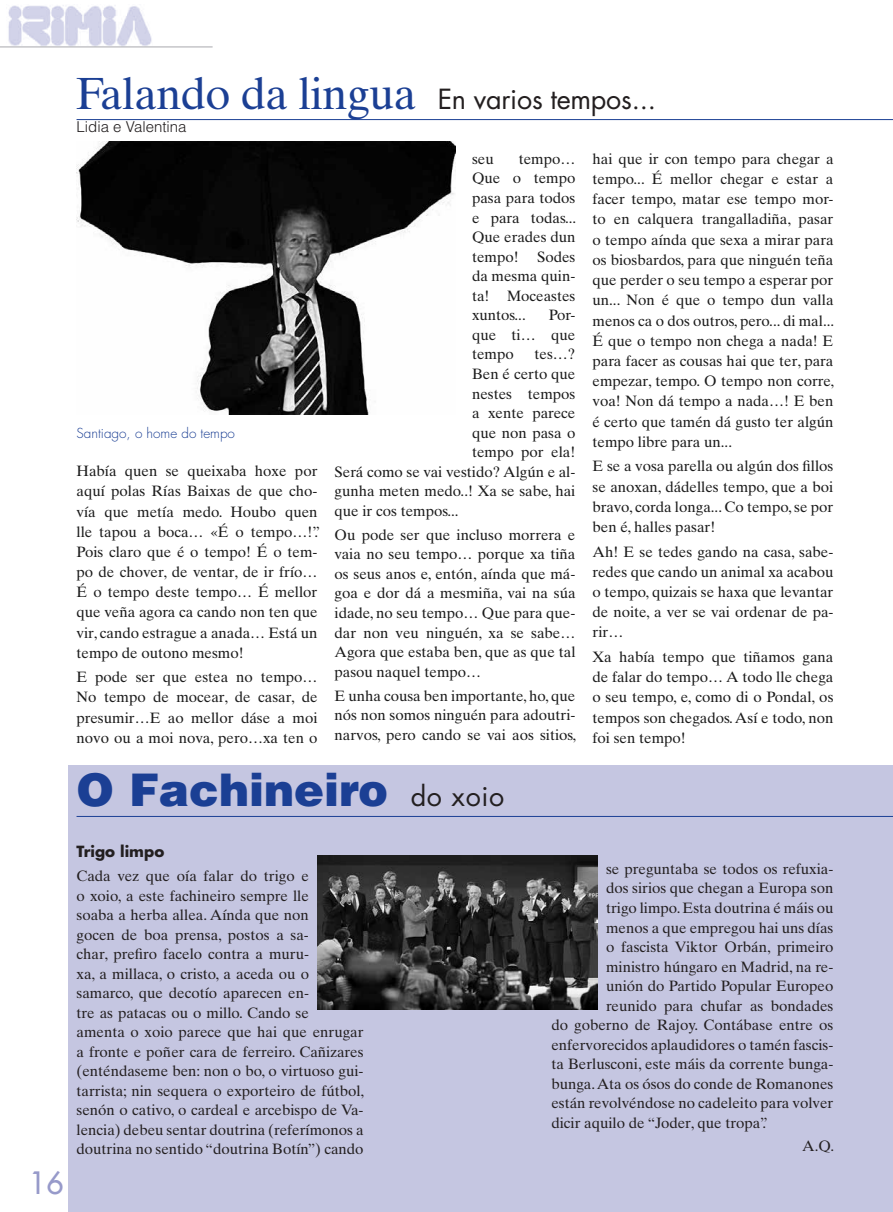
<style>
.page{position:relative;width:893px;height:1212px;background:#fff}
.page>*{position:absolute;margin:0;border:0;box-sizing:border-box;transform-origin:0 0}
.t1{font:900 45px "Helvetica LT Std";color:#1b3f94}
.t2{font:500 30px "Futura Std";color:#979aca}
.t3{font:27px "Futura Std";letter-spacing:-.01em;color:#231f20}
.t4{font:15px/20.2px "Times Ten LT Std";color:#1b1b1b;text-align:justify}
.t5{font:15px/19.5px "Times Ten LT Std";color:#231f20}
.t6{font:300 15px "Helvetica LT Std";color:#231f20}
.t7{font:700 15px "Futura Std";color:#231f20}
.t8{font:300 13.5px "Futura Std";color:#1b3f94}
.s1{font-family:"Times Ten LT Std";font-size:45px;color:#1b3f94}
.s2{font-family:"Futura Std";font-weight:400;font-size:27px;color:#231f20}
</style>
<div class="page">
<img style="left:8px;top:5px;width:144px;height:41px">
<hr style="left:0;top:47px;width:213px;height:1px;background:#a8a9ad">
<img style="left:77px;top:141px;width:378px;height:273px">
<hr style="left:77px;top:119px;width:816px;height:1px;background:#1b3f94">
<div style="left:69px;top:765px;width:824px;height:447px;background:#c5c6e1"></div>
<hr style="left:77px;top:816px;width:816px;height:1px;background:#1b3f94">
<img style="left:317px;top:855px;width:280px;height:155px">
<h2 class="t2" style="left:29px;top:1164px;width:36px">16</h2>
<h3 class="t3" style="left:77px;top:82px;width:581px"><span class="s1">Falando da lingua</span> En varios tempos...</h3>
<p class="t6" style="left:77px;top:117px;width:112px">Lidia e Valentina</p>
<p class="t8" style="left:77px;top:425px;width:160px">Santiago, o home do tempo</p>
<p class="t4" style="left:77px;top:461px;width:245px;text-align:left">Había quen se queixaba hoxe por aquí polas Rías Baixas de que cho&shy;vía que metía medo. Houbo quen lle tapou a boca… «É o tempo…!”.<br>Pois claro que é o tempo! É o tem&shy;po de chover, de ventar, de ir frío…<br>É o tempo deste tempo… É mellor que veña agora ca cando non ten que vir, cando estrague a anada… Está un tempo de outono mesmo!</p>
<p class="t4" style="left:77px;top:667px;width:242px">E pode ser que estea no tempo… No tempo de mocear, de casar, de presumir…E ao mellor dáse a moi novo ou a moi nova, pero…xa ten o</p>
<p class="t4" style="left:472px;top:149px;width:106px;line-height:19.5px;text-indent:47px">tempo… Que o tempo pasa para todos e para todas...<br>Que erades dun tempo! Sodes da mesma quin&shy;ta! Moceastes xuntos...</p>
<p class="t4" style="left:472px;top:149px;width:23px">seu</p>
<p class="t4" style="left:472px;top:305px;width:105px;line-height:19.5px;text-indent:77px">Por&shy;que ti… que tempo</p>
<p class="t4" style="left:535px;top:344px;width:42px">tes…?</p>
<p class="t4" style="left:472px;top:364px;width:105px">Ben é certo que</p>
<p class="t4" style="left:472px;top:383px;width:105px">nestes tempos</p>
<p class="t4" style="left:472px;top:403px;width:105px">a xente parece</p>
<p class="t4" style="left:472px;top:422px;width:105px">que non pasa o</p>
<p class="t4" style="left:472px;top:442px;width:105px">tempo por ela!</p>
<p class="t4" style="left:334px;top:461px;width:242px">Será como se vai vestido? Algún e al-</p>
<p class="t4" style="left:334px;top:481px;width:242px">gunha meten medo..! Xa se sabe, hai</p>
<p class="t4" style="left:334px;top:501px;width:126px">que ir cos tempos...</p>
<p class="t4" style="left:334px;top:525px;width:242px;line-height:19.5px">Ou pode ser que incluso morrera e vaia no seu tempo… porque xa tiña os seus anos e, entón, aínda que má&shy;goa e dor dá a mesmiña, vai na súa idade, no seu tempo… Que para que&shy;dar non veu ninguén, xa se sabe… Agora que estaba ben, que as que tal pasou naquel tempo…</p>
<p class="t4" style="left:334px;top:686px;width:243px;line-height:19.5px">E unha cousa ben importante, ho, que nós non somos ninguén para adoutri&shy;narvos, pero cando se vai aos sitios,</p>
<p class="t4" style="left:592px;top:148px;width:243px">hai que ir con tempo para chegar a tempo... É mellor chegar e estar a facer tempo, matar ese tempo mor&shy;to en calquera trangalladiña, pasar o tempo aínda que sexa a mirar para os biosbardos, para que ninguén teña que perder o seu tempo a esperar por un... Non é que o tempo dun valla menos ca o dos outros, pero... di mal...<br>É que o tempo non chega a nada! E para facer as cousas hai que ter, para empezar, tempo. O tempo non corre, voa! Non dá tempo a nada…! E ben é certo que tamén dá gusto ter algún tempo libre para un...</p>
<p class="t4" style="left:592px;top:456px;width:242px">E se a vosa parella ou algún dos fillos se anoxan, dádelles tempo, que a boi bravo, corda longa... Co tempo, se por ben é, halles pasar!</p>
<p class="t4" style="left:592px;top:541px;width:242px">Ah! E se tedes gando na casa, sabe&shy;redes que cando un animal xa acabou o tempo, quizais se haxa que levantar de noite, a ver se vai ordenar de pa&shy;rir…</p>
<p class="t4" style="left:592px;top:646px;width:242px">Xa había tempo que tiñamos gana de falar do tempo… A todo lle chega o seu tempo, e, como di o Pondal, os tempos son chegados. Así e todo, non foi sen tempo!</p>
<h1 class="t1" style="left:77px;top:761px;width:429px">O Fachineiro <span class="s2">do xoio</span></h1>
<p class="t7" style="left:77px;top:842px;width:89px">Trigo limpo</p>
<p class="t5" style="left:77px;top:866px;width:289px">Cada vez que oía falar do trigo e<br>o xoio, a este fachineiro sempre lle<br>soaba a herba allea. Aínda que non<br>gocen de boa prensa, postos a sa-<br>char, prefiro facelo contra a muru-<br>xa, a millaca, o cristo, a aceda ou o samarco, que decotío aparecen en-<br>tre as patacas ou o millo. Cando se<br>amenta o xoio parece que hai que enrugar a fronte e poñer cara de ferreiro. Cañizares (enténdaseme ben: non o bo, o virtuoso gui&shy;tarrista; nin sequera o exporteiro de fútbol, senón o cativo, o cardeal e arcebispo de Va&shy;lencia) debeu sentar doutrina (referímonos a doutrina no sentido “doutrina Botín”) cando</p>
<p class="t5" style="left:606px;top:859px;width:229px">se preguntaba se todos os refuxia-</p>
<p class="t5" style="left:606px;top:878px;width:229px">dos sirios que chegan a Europa son</p>
<p class="t5" style="left:606px;top:898px;width:229px">trigo limpo. Esta doutrina é máis ou</p>
<p class="t5" style="left:606px;top:917px;width:229px">menos a que empregou hai uns días</p>
<p class="t5" style="left:606px;top:937px;width:229px">o fascista Viktor Orbán, primeiro</p>
<p class="t5" style="left:606px;top:956px;width:229px">ministro húngaro en Madrid, na re-</p>
<p class="t5" style="left:606px;top:976px;width:229px">unión do Partido Popular Europeo</p>
<p class="t5" style="left:606px;top:995px;width:229px">reunido para chufar as bondades</p>
<p class="t5" style="left:551px;top:1015px;width:284px">do goberno de Rajoy. Contábase entre os</p>
<p class="t5" style="left:551px;top:1034px;width:284px">enfervorecidos aplaudidores o tamén fascis-</p>
<p class="t5" style="left:551px;top:1054px;width:284px">ta Berlusconi, este máis da corrente bunga-</p>
<p class="t5" style="left:551px;top:1073px;width:284px">bunga. Ata os ósos do conde de Romanones</p>
<p class="t5" style="left:551px;top:1093px;width:284px">están revolvéndose no cadeleito para volver</p>
<p class="t5" style="left:551px;top:1112px;width:218px">dicir aquilo de “Joder, que tropa”.</p>
<p class="t5" style="left:802px;top:1136px;width:34px">A.Q.</p>
</div>
